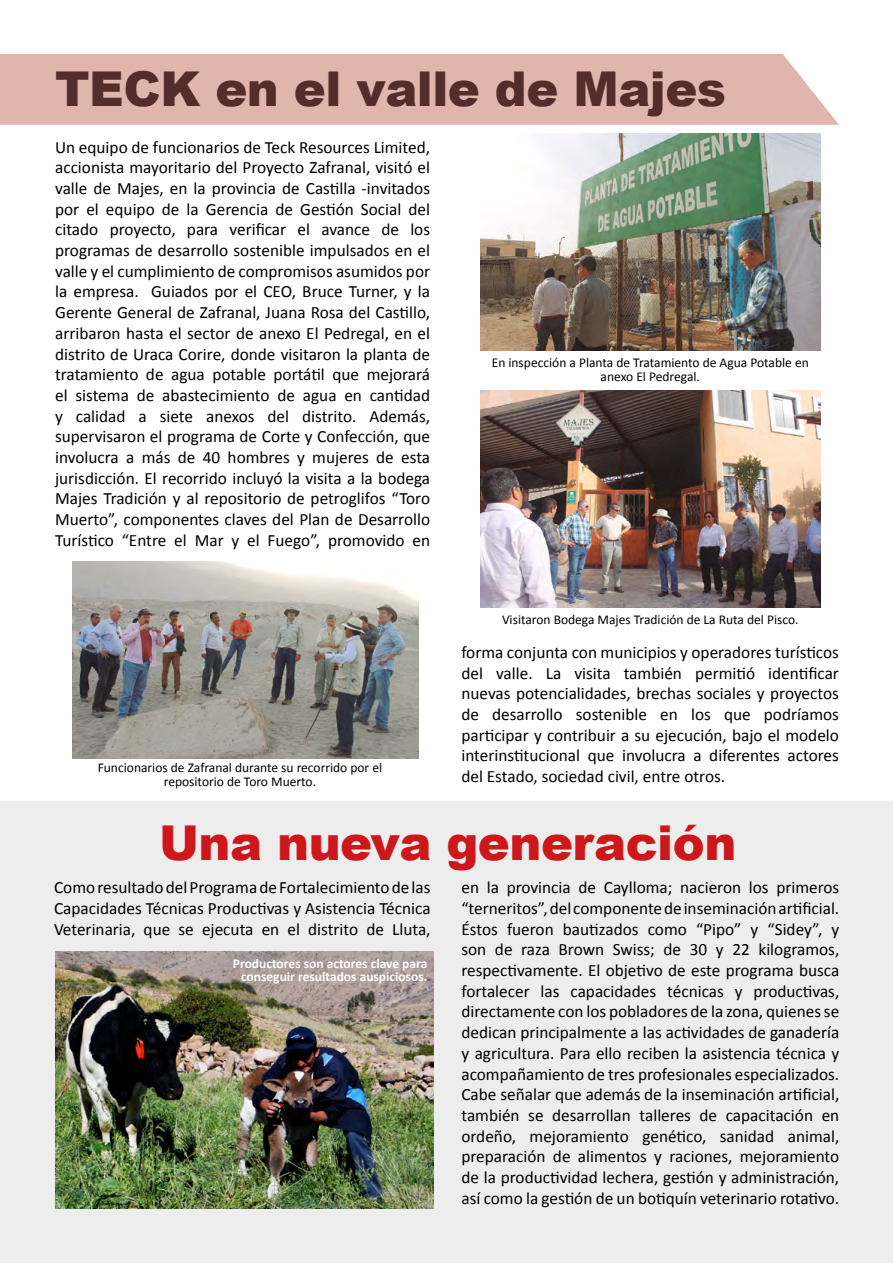
<style>
.page{position:relative;width:893px;height:1263px;background:#fff}
.page>*{position:absolute;margin:0;border:0;box-sizing:border-box;transform-origin:0 0}
.t1{font:900 48px "Arial";letter-spacing:-.01em;color:#522d29}
.t2{font:900 48px "Arial";letter-spacing:-.01em;color:#cd171a}
.t3{font:17.25px/20.7px "Calibri";color:#000;text-align:justify}
.t4{font:13.5px/13.5px "Calibri";color:#000;text-align:center}
.t5{font:700 13.5px/13.5px "Calibri";color:#fff;text-align:right}
</style>
<div class="page">
<div style="left:0;top:801px;width:893px;height:462px;background:#ededed"></div>
<img style="left:73px;top:561px;width:346px;height:198px">
<div style="left:0;top:54px;width:839px;height:71px;background:#e0b5ac"></div>
<img style="left:480px;top:133px;width:340px;height:218px">
<img style="left:480px;top:390px;width:340px;height:218px">
<img style="left:55px;top:951px;width:378px;height:258px">
<h1 class="t1" style="left:55px;top:63px;width:673px">TECK en el valle de Majes</h1>
<p class="t3" style="left:55px;top:136px;width:377px">Un equipo de funcionarios de Teck Resources Limited, accionista mayoritario del Proyecto Zafranal, visitó el valle de Majes, en la provincia de Castilla -invitados por el equipo de la Gerencia de Gestión Social del citado proyecto, para verificar el avance de los programas de desarrollo sostenible impulsados en el valle y el cumplimiento de compromisos asumidos por la empresa. Guiados por el CEO, Bruce Turner, y la Gerente General de Zafranal, Juana Rosa del Castillo, arribaron hasta el sector de anexo El Pedregal, en el distrito de Uraca Corire, donde visitaron la planta de tratamiento de agua potable portátil que mejorará el sistema de abastecimiento de agua en cantidad y calidad a siete anexos del distrito. Además, supervisaron el programa de Corte y Confección, que involucra a más de 40 hombres y mujeres de esta jurisdicción. El recorrido incluyó la visita a la bodega Majes Tradición y al repositorio de petroglifos “Toro Muerto”, componentes claves del Plan de Desarrollo Turístico “Entre el Mar y el Fuego”, promovido en</p>
<p class="t4" style="left:98px;top:761px;width:286px">Funcionarios de Zafranal durante su recorrido por el repositorio de Toro Muerto.</p>
<p class="t4" style="left:492px;top:356px;width:319px">En inspección a Planta de Tratamiento de Agua Potable en anexo El Pedregal.</p>
<p class="t4" style="left:502px;top:613px;width:298px">Visitaron Bodega Majes Tradición de La Ruta del Pisco.</p>
<p class="t3" style="left:461px;top:642px;width:379px">forma conjunta con municipios y operadores turísticos del valle. La visita también permitió identificar nuevas potencialidades, brechas sociales y proyectos de desarrollo sostenible en los que podríamos participar y contribuir a su ejecución, bajo el modelo interinstitucional que involucra a diferentes actores del Estado, sociedad civil, entre otros.</p>
<h1 class="t2" style="left:159px;top:816px;width:579px">Una nueva generación</h1>
<p class="t3" style="left:54px;top:877px;width:378px">Como resultado del Programa de Fortalecimiento de las Capacidades Técnicas Productivas y Asistencia Técnica Veterinaria, que se ejecuta en el distrito de Lluta,</p>
<p class="t3" style="left:461px;top:877px;width:379px">en la provincia de Caylloma; nacieron los primeros “terneritos”, del componente de inseminación artificial.<br>Éstos fueron bautizados como “Pipo” y “Sidey”, y son de raza Brown Swiss; de 30 y 22 kilogramos, respectivamente. El objetivo de este programa busca fortalecer las capacidades técnicas y productivas, directamente con los pobladores de la zona, quienes se dedican principalmente a las actividades de ganadería y agricultura. Para ello reciben la asistencia técnica y acompañamiento de tres profesionales especializados.<br>Cabe señalar que además de la inseminación artificial, también se desarrollan talleres de capacitación en ordeño, mejoramiento genético, sanidad animal, preparación de alimentos y raciones, mejoramiento de la productividad lechera, gestión y administración, así como la gestión de un botiquín veterinario rotativo.</p>
<p class="t5" style="left:233px;top:957px;width:196px">Productores son actores clave para conseguir resultados auspiciosos.</p>
</div>
